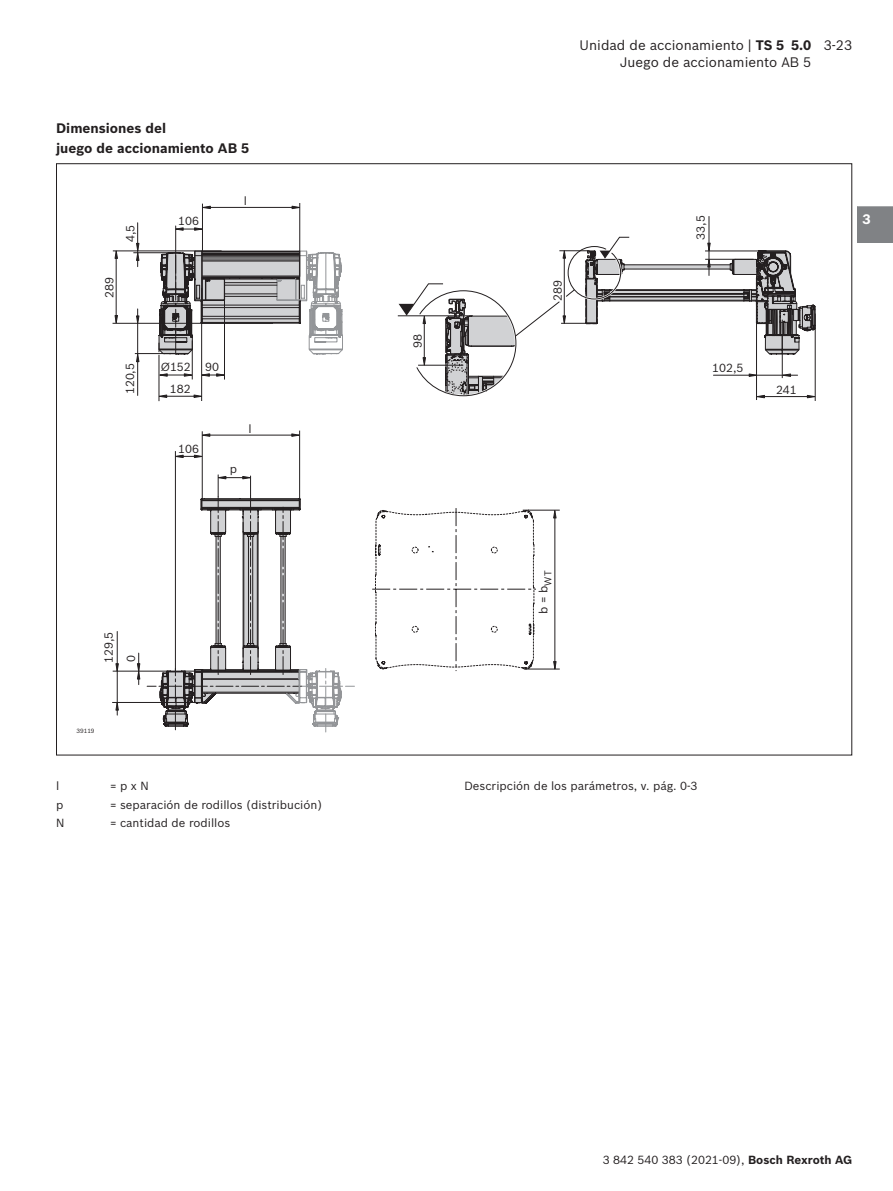
<style>
.page{position:relative;width:893px;height:1191px;background:#fff}
.page>*{position:absolute;margin:0;border:0;box-sizing:border-box;transform-origin:0 0}
.t1{font:13.5px/16.4px "Bosch Sans";color:#231f20;text-align:right}
.t2{font:700 13.5px/20.4px "Bosch Sans";color:#231f20}
.t3{font:700 13.5px "Bosch Sans";color:#fff}
.t4{font:11.55px/22.4px "Bosch Sans";color:#231f20}
.t5{font:6px "Bosch Sans";color:#231f20}
.s1{font-weight:700}
</style>
<div class="page">
<div style="left:857px;top:204px;width:36px;height:42px;background:#808285"></div>
<div style="left:795px;top:243px;width:98px;height:909px;background:#fff"></div>
<div style="left:758px;top:115px;width:135px;height:91px;background:#fff"></div>
<svg style="left:372px;top:508px;width:164px;height:163px"></svg>
<hr style="left:756px;top:323px;width:1px;height:77px;background:#231f20">
<hr style="left:815px;top:313px;width:1px;height:88px;background:#231f20">
<hr style="left:299px;top:203px;width:1px;height:74px;background:#231f20">
<hr style="left:202px;top:204px;width:1px;height:47px;background:#231f20">
<hr style="left:113px;top:323px;width:160px;height:1px;background:#231f20">
<hr style="left:113px;top:251px;width:109px;height:1px;background:#231f20">
<hr style="left:201px;top:288px;width:1px;height:113px;background:#231f20">
<hr style="left:224px;top:288px;width:1px;height:91px;background:#231f20">
<hr style="left:523px;top:510px;width:37px;height:1px;background:#231f20">
<hr style="left:524px;top:669px;width:36px;height:1px;background:#231f20">
<hr style="left:398px;top:315px;width:75px;height:1px;background:#231f20">
<hr style="left:299px;top:430px;width:1px;height:75px;background:#231f20">
<hr style="left:202px;top:431px;width:1px;height:68px;background:#231f20">
<hr style="left:112px;top:702px;width:89px;height:1px;background:#231f20">
<hr style="left:113px;top:671px;width:96px;height:1px;background:#231f20">
<hr style="left:192px;top:340px;width:1px;height:39px;background:#231f20">
<hr style="left:159px;top:355px;width:1px;height:46px;background:#231f20">
<svg style="left:553px;top:661px;width:3px;height:9px"></svg>
<hr style="left:555px;top:516px;width:1px;height:151px;background:#231f20">
<svg style="left:553px;top:509px;width:3px;height:9px"></svg>
<hr style="left:117px;top:631px;width:1px;height:84px;background:#231f20">
<svg style="left:115px;top:700px;width:4px;height:10px"></svg>
<svg style="left:115px;top:663px;width:4px;height:10px"></svg>
<hr style="left:138px;top:653px;width:1px;height:31px;background:#231f20">
<svg style="left:137px;top:663px;width:3px;height:16px"></svg>
<hr style="left:137px;top:360px;width:1px;height:35px;background:#231f20">
<hr style="left:116px;top:256px;width:1px;height:66px;background:#231f20">
<svg style="left:115px;top:250px;width:3px;height:9px"></svg>
<svg style="left:115px;top:315px;width:3px;height:9px"></svg>
<svg style="left:201px;top:373px;width:23px;height:4px"></svg>
<svg style="left:158px;top:373px;width:35px;height:4px"></svg>
<svg style="left:194px;top:394px;width:9px;height:4px"></svg>
<svg style="left:158px;top:394px;width:9px;height:4px"></svg>
<hr style="left:164px;top:396px;width:32px;height:1px;background:#231f20">
<hr style="left:209px;top:435px;width:85px;height:1px;background:#231f20">
<svg style="left:147px;top:455px;width:207px;height:277px"></svg>
<svg style="left:201px;top:433px;width:9px;height:4px"></svg>
<svg style="left:291px;top:433px;width:10px;height:4px"></svg>
<svg style="left:399px;top:216px;width:417px;height:182px"></svg>
<svg style="left:129px;top:206px;width:214px;height:159px"></svg>
<p class="t1" style="left:580px;top:36px;width:233px">Unidad de accionamiento | <span class="s1">TS 5 5.0<br></span>Juego de accionamiento AB 5</p>
<p class="t1" style="left:824px;top:36px;width:30px">3-23</p>
<p class="t2" style="left:56px;top:117px;width:195px">Dimensiones del<br>juego de accionamiento AB 5</p>
<p class="t4" style="left:244px;top:189px;width:5px">l</p>
<p class="t4" style="left:119px;top:242px;width:19px;rotate:-90deg">4,5</p>
<p class="t4" style="left:689px;top:240px;width:26px;rotate:-90deg">33,5</p>
<p class="t4" style="left:178px;top:210px;width:22px">106</p>
<p class="t4" style="left:98px;top:298px;width:22px;rotate:-90deg">289</p>
<p class="t4" style="left:119px;top:394px;width:33px;rotate:-90deg">120,5</p>
<p class="t4" style="left:170px;top:356px;width:51px;line-height:21.8px;text-indent:-9px">Ø152 90<br>182</p>
<p class="t4" style="left:178px;top:438px;width:22px">106</p>
<p class="t4" style="left:230px;top:458px;width:9px">p</p>
<p class="t4" style="left:249px;top:417px;width:5px">l</p>
<p class="t4" style="left:406px;top:348px;width:15px;rotate:-90deg">98</p>
<p class="t4" style="left:546px;top:301px;width:22px;rotate:-90deg">289</p>
<p class="t4" style="left:712px;top:356px;width:33px">102,5</p>
<p class="t4" style="left:776px;top:378px;width:22px">241</p>
<p class="t3" style="left:862px;top:209px;width:10px">3</p>
<p class="t4" style="left:97px;top:663px;width:33px;rotate:-90deg">129,5<br>0</p>
<p class="t5" style="left:77px;top:727px;width:20px">39119</p>
<p class="t4" style="left:532px;top:614px;width:45px;rotate:-90deg">b = b <sub>WT</sub></p>
<p class="t4" style="left:56px;top:773px;width:5px">l</p>
<p class="t4" style="left:110px;top:773px;width:40px">= p x N</p>
<p class="t4" style="left:464px;top:773px;width:235px">Descripción de los parámetros, v. pág. 0-3</p>
<p class="t4" style="left:56px;top:792px;width:9px">p</p>
<p class="t4" style="left:110px;top:792px;width:214px">= separación de rodillos (distribución)</p>
<p class="t4" style="left:56px;top:811px;width:10px">N</p>
<p class="t4" style="left:110px;top:811px;width:122px">= cantidad de rodillos</p>
<p class="t4" style="left:603px;top:1147px;width:251px">3 842 540 383 (2021-09), <span class="s1">Bosch Rexroth AG</span></p>
</div>
